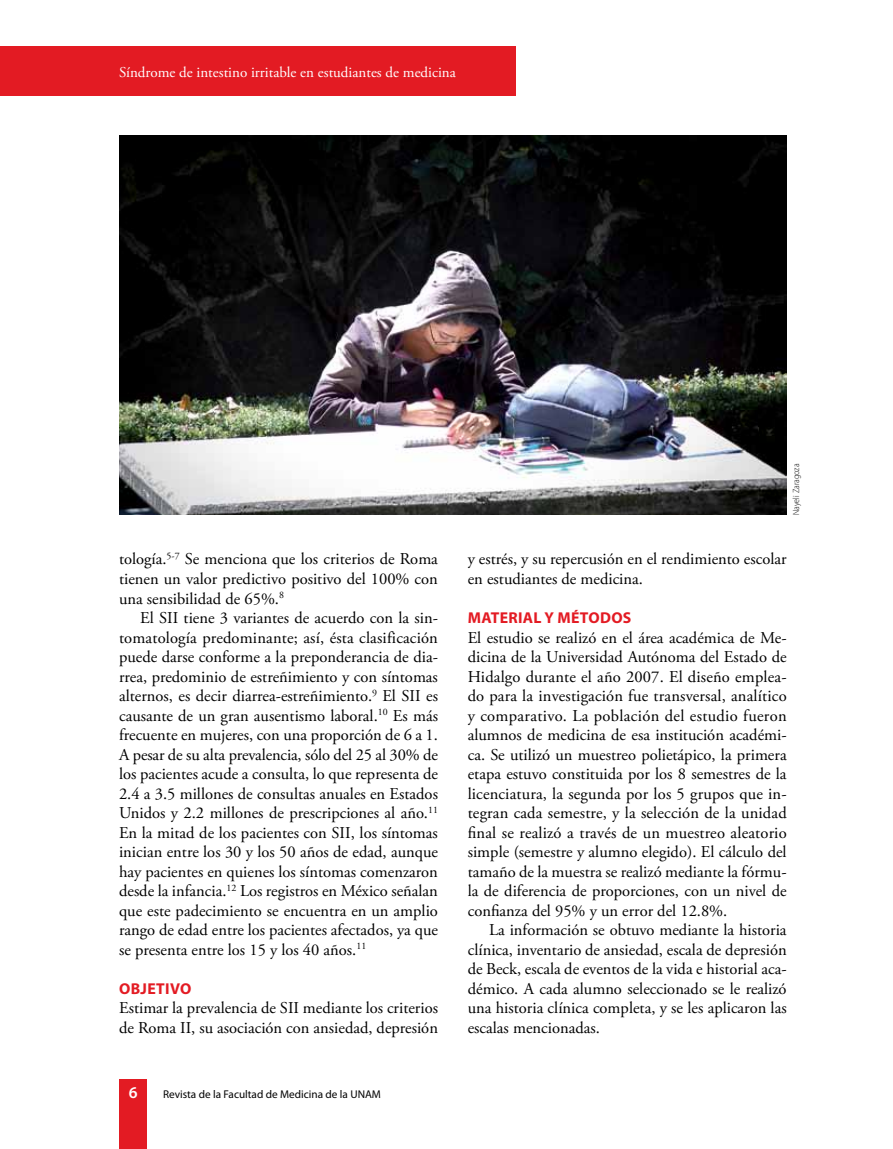
<style>
.page{position:relative;width:893px;height:1149px;background:#fff}
.page>*{position:absolute;margin:0;border:0;box-sizing:border-box;transform-origin:0 0}
.t1{font:16.5px/19.5px "Adobe Garamond Pro";color:#000;text-align:justify}
.t2{font:600 16.5px "Myriad Pro";color:#fff}
.t3{font:700 15.75px "Myriad Pro";letter-spacing:.025em;color:#e31b23}
.t4{font:15px "Adobe Garamond Pro";color:#fff}
.t5{font:11.25px "Myriad Pro";color:#000}
.t6{font:300 9px "Myriad Pro";color:#000;scale:.9 1}
</style>
<div class="page">
<div style="left:119px;top:1079px;width:28px;height:69px;background:#e31b23"></div>
<div style="left:0;top:47px;width:516px;height:49px;background:#e31b23"></div>
<img style="left:119px;top:135px;width:668px;height:379px">
<p class="t4" style="left:119px;top:63px;width:338px">Síndrome de intestino irritable en estudiantes de medicina</p>
<p class="t1" style="left:119px;top:550px;width:320px">tología.<sup>5-7</sup> Se menciona que los criterios de Roma tienen un valor predictivo positivo del 100% con una sensibilidad de 65%.<sup>8</sup></p>
<p class="t1" style="left:119px;top:608px;width:320px;text-indent:21px">El SII tiene 3 variantes de acuerdo con la sin&shy;tomatología predominante; así, ésta clasificación puede darse conforme a la preponderancia de dia&shy;rrea, predominio de estreñimiento y con síntomas alternos, es decir diarrea-estreñimiento.<sup>9</sup> El SII es causante de un gran ausentismo laboral.<sup>10</sup> Es más frecuente en mujeres, con una proporción de 6 a 1.<br>A pesar de su alta prevalencia, sólo del 25 al 30% de los pacientes acude a consulta, lo que representa de 2.4 a 3.5 millones de consultas anuales en Estados Unidos y 2.2 millones de prescripciones al año.<sup>11<br></sup>En la mitad de los pacientes con SII, los síntomas inician entre los 30 y los 50 años de edad, aunque hay pacientes en quienes los síntomas comenzaron desde la infancia.<sup>12</sup> Los registros en México señalan que este padecimiento se encuentra en un amplio rango de edad entre los pacientes afectados, ya que se presenta entre los 15 y los 40 años.<sup>11</sup></p>
<p class="t3" style="left:119px;top:977px;width:47px">OBJETIVO</p>
<p class="t1" style="left:119px;top:998px;width:320px">Estimar la prevalencia de SII mediante los criterios de Roma II, su asociación con ansiedad, depresión</p>
<p class="t2" style="left:129px;top:1081px;width:10px">6</p>
<p class="t5" style="left:163px;top:1086px;width:219px">Revista de la Facultad de Medicina de la UNAM</p>
<p class="t6" style="left:791px;top:514px;width:58px;rotate:-90deg">Nayeli Zaragoza</p>
<p class="t1" style="left:468px;top:550px;width:320px">y estrés, y su repercusión en el rendimiento escolar en estudiantes de medicina.</p>
<p class="t3" style="left:468px;top:607px;width:12px">MAT</p>
<p class="t3" style="left:500px;top:607px;width:18px">ERIAL</p>
<p class="t3" style="left:544px;top:607px;width:47px">Y MÉTODOS</p>
<p class="t1" style="left:468px;top:628px;width:320px">El estudio se realizó en el área académica de Me&shy;dicina de la Universidad Autónoma del Estado de Hidalgo durante el año 2007. El diseño emplea&shy;do para la investigación fue transversal, analítico y comparativo. La población del estudio fueron alumnos de medicina de esa institución académi&shy;ca. Se utilizó un muestreo polietápico, la primera etapa estuvo constituida por los 8 semestres de la licenciatura, la segunda por los 5 grupos que in&shy;tegran cada semestre, y la selección de la unidad final se realizó a través de un muestreo aleatorio simple (semestre y alumno elegido). El cálculo del tamaño de la muestra se realizó mediante la fórmu&shy;la de diferencia de proporciones, con un nivel de confianza del 95% y un error del 12.8%.</p>
<p class="t1" style="left:468px;top:920px;width:320px;text-indent:21px">La información se obtuvo mediante la historia clínica, inventario de ansiedad, escala de depresión de Beck, escala de eventos de la vida e historial aca&shy;démico. A cada alumno seleccionado se le realizó una historia clínica completa, y se les aplicaron las escalas mencionadas.</p>
</div>
